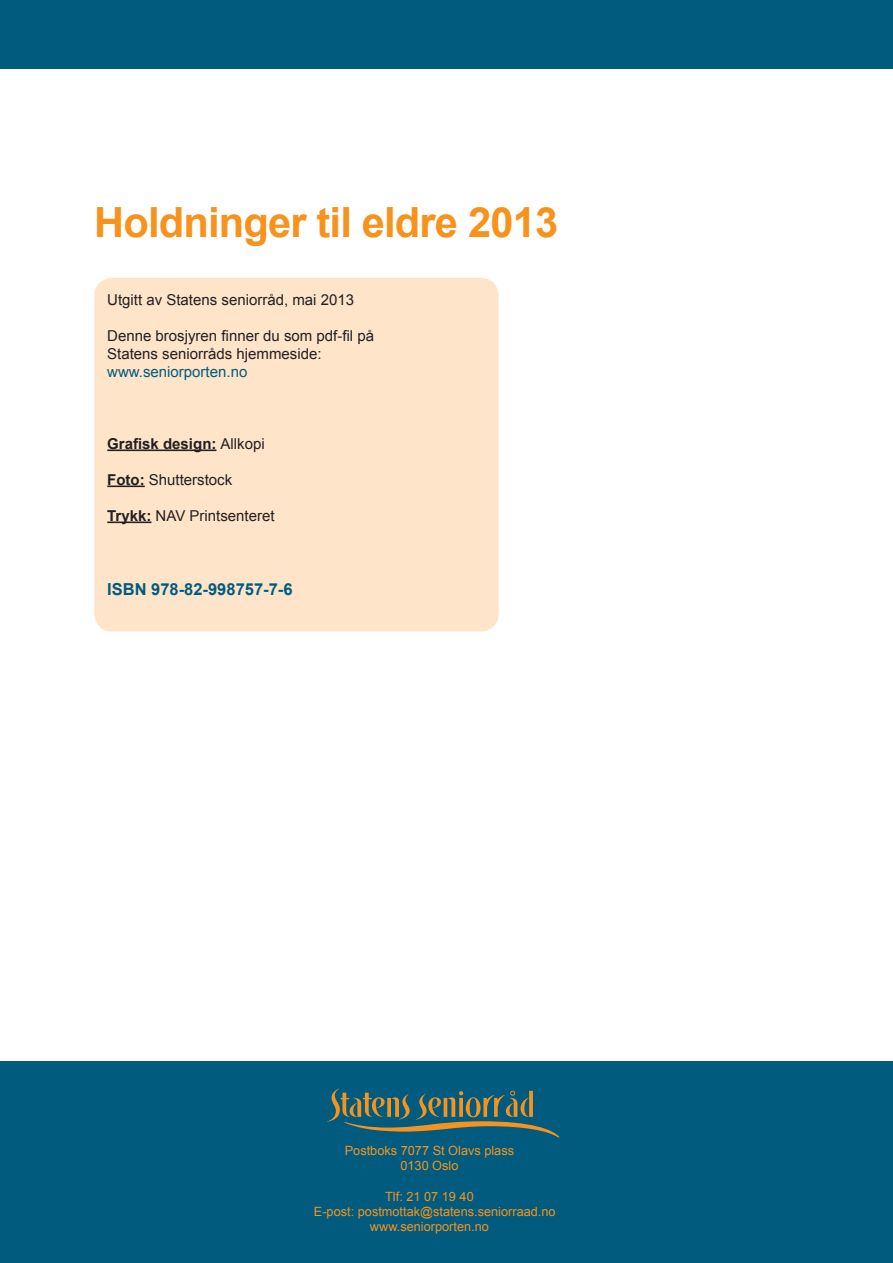
<style>
.page{position:relative;width:893px;height:1263px;background:#fff}
.page>*{position:absolute;margin:0;border:0;box-sizing:border-box;transform-origin:0 0}
.t1{font:700 41.7px "Arial";letter-spacing:-.02em;color:#f7931d}
.t2{font:700 16.5px "Arial";color:#005b7f}
.t3{font:15px "Arial";color:#231f20}
.t4{font:700 15px "Arial";color:#231f20}
.t5{font:15px "Arial";color:#005b7f}
.t6{font:12.75px "Arial";color:#f7931d}
.s1{font-weight:400}
.s2{font-weight:700}
</style>
<div class="page">
<div style="left:94px;top:278px;width:405px;height:353px;background:#fee5ca;border-radius:18px"></div>
<div style="left:0;top:1061px;width:893px;height:202px;background:#005b7f"></div>
<div style="left:0;top:0;width:893px;height:69px;background:#005b7f"></div>
<svg style="left:327px;top:1088px;width:233px;height:49px"></svg>
<hr style="left:107px;top:449px;width:109px;height:2px;background:#231f20">
<hr style="left:107px;top:485px;width:38px;height:2px;background:#231f20">
<hr style="left:107px;top:521px;width:44px;height:2px;background:#231f20">
<p class="t1" style="left:94px;top:194px;width:465px">Holdninger til eldre 2013</p>
<p class="t3" style="left:107px;top:290px;width:248px">Utgitt av Statens seniorråd, mai 2013</p>
<p class="t3" style="left:107px;top:326px;width:268px">Denne brosjyren finner du som pdf-fil på</p>
<p class="t3" style="left:107px;top:344px;width:216px">Statens seniorråds hjemmeside:</p>
<p class="t5" style="left:107px;top:362px;width:142px">www.seniorporten.no</p>
<p class="t4" style="left:107px;top:433px;width:159px">Grafisk design: <span class="s1">Allkopi</span></p>
<p class="t3" style="left:107px;top:470px;width:127px"><span class="s2">Foto:</span> Shutterstock</p>
<p class="t3" style="left:107px;top:506px;width:169px"><span class="s2">Trykk:</span> NAV Printsenteret</p>
<p class="t2" style="left:107px;top:578px;width:187px">ISBN 978-82-998757-7-6</p>
<p class="t6" style="left:345px;top:1142px;width:171px">Postboks 7077 St Olavs plass</p>
<p class="t6" style="left:400px;top:1157px;width:60px">0130 Oslo</p>
<p class="t6" style="left:385px;top:1188px;width:90px">Tlf: 21 07 19 40</p>
<p class="t6" style="left:314px;top:1203px;width:243px">E-post: postmottak@statens.seniorraad.no</p>
<p class="t6" style="left:370px;top:1218px;width:121px">www.seniorporten.no</p>
</div>
